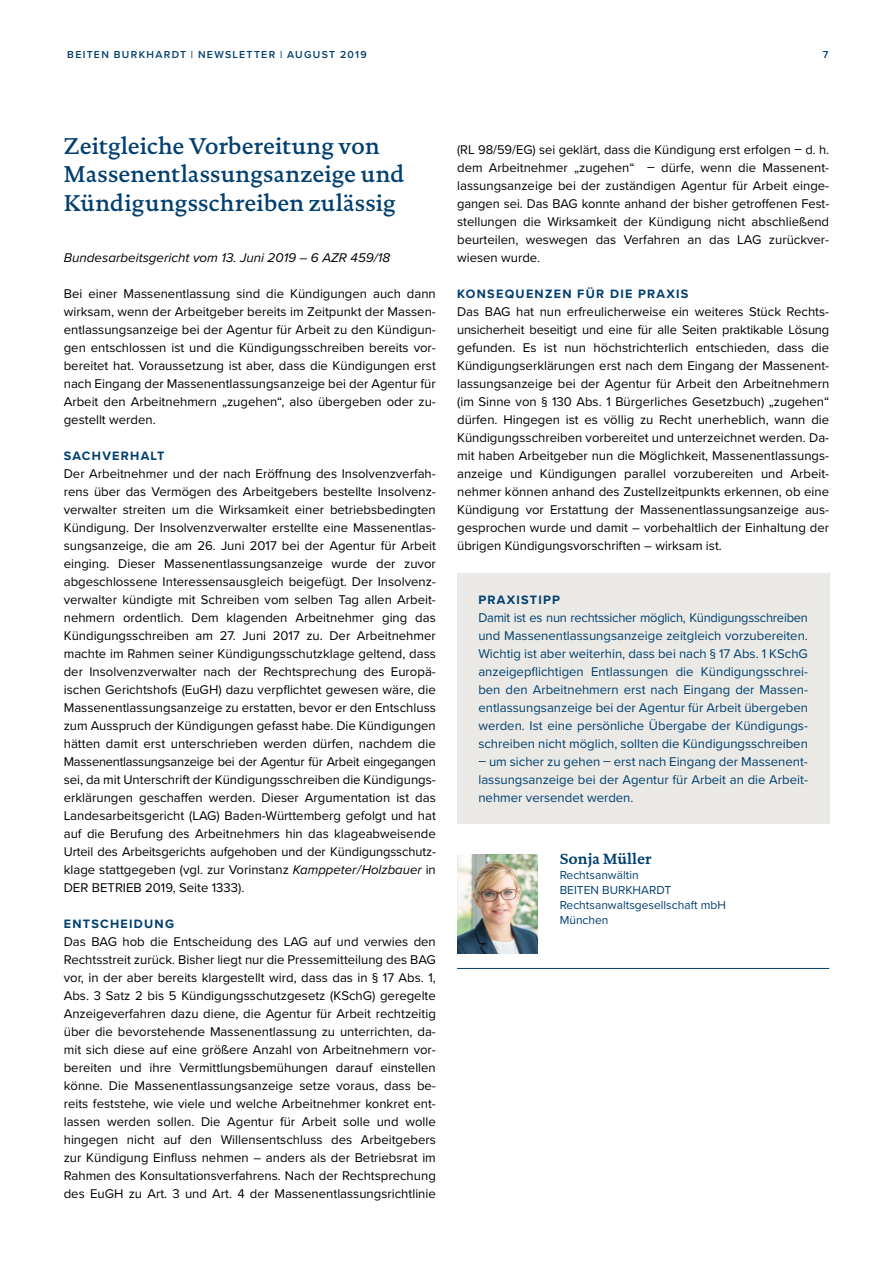
<style>
.page{position:relative;width:893px;height:1263px;background:#fff}
.page>*{position:absolute;margin:0;border:0;box-sizing:border-box;transform-origin:0 0}
.t1{font:500 23.25px/28.5px "DTL Documenta TOT";letter-spacing:.005em;color:#003f6f}
.t2{font:700 15px "DTL Documenta TOT";color:#003f6f}
.t3{font:13.2px/18px "Proxima Nova";color:#000;text-align:justify}
.t4{font:13.2px/18px "Proxima Nova";color:#003f6f;text-align:justify}
.t5{font:italic 13.2px "Proxima Nova";color:#000}
.t6{font:700 12.6px "Proxima Nova";letter-spacing:.1em;color:#003f6f}
.t7{font:12px/15px "Proxima Nova";color:#003f6f}
.t8{font:600 10.5px "Proxima Nova";letter-spacing:.125em;color:#003f6f}
.s1{font-style:italic}
</style>
<div class="page">
<div style="left:457px;top:573px;width:372px;height:250px;background:#eae9e5"></div>
<img style="left:457px;top:854px;width:81px;height:99px">
<hr style="left:457px;top:968px;width:372px;height:1px;background:#003f6f">
<p class="t8" style="left:67px;top:47px;width:301px">BEITEN BURKHARDT | NEWSLETTER | AUGUST 2019</p>
<p class="t8" style="left:823px;top:47px;width:7px">7</p>
<h1 class="t1" style="left:64px;top:131px;width:342px">Zeitgleiche Vorbereitung von<br>Massenentlassungsanzeige und<br>Kündigungsschreiben zulässig</h1>
<p class="t5" style="left:64px;top:248px;width:328px">Bundesarbeitsgericht vom 13. Juni 2019 – 6 AZR 459/18</p>
<p class="t3" style="left:64px;top:284px;width:374px">Bei einer Massenentlassung sind die Kündigungen auch dann wirksam, wenn der Arbeitgeber bereits im Zeitpunkt der Massen&shy;entlassungsanzeige bei der Agentur für Arbeit zu den Kündigun&shy;gen entschlossen ist und die Kündigungsschreiben bereits vor&shy;bereitet hat. Voraussetzung ist aber, dass die Kündigungen erst nach Eingang der Massenentlassungsanzeige bei der Agentur für Arbeit den Arbeitnehmern „zugehen“, also übergeben oder zu&shy;gestellt werden.</p>
<p class="t6" style="left:64px;top:446px;width:102px">SACHVERHALT</p>
<p class="t3" style="left:64px;top:464px;width:374px">Der Arbeitnehmer und der nach Eröffnung des Insolvenzverfah&shy;rens über das Vermögen des Arbeitgebers bestellte Insolvenz&shy;verwalter streiten um die Wirksamkeit einer betriebsbedingten Kündigung. Der Insolvenzverwalter erstellte eine Massenentlas&shy;sungsanzeige, die am 26. Juni 2017 bei der Agentur für Arbeit einging. Dieser Massenentlassungsanzeige wurde der zuvor abgeschlossene Interessensausgleich beigefügt. Der Insolvenz&shy;verwalter kündigte mit Schreiben vom selben Tag allen Arbeit&shy;nehmern ordentlich. Dem klagenden Arbeitnehmer ging das Kündigungsschreiben am 27. Juni 2017 zu. Der Arbeitnehmer machte im Rahmen seiner Kündigungsschutzklage geltend, dass der Insolvenzverwalter nach der Rechtsprechung des Europä&shy;ischen Gerichtshofs (EuGH) dazu verpflichtet gewesen wäre, die Massenentlassungsanzeige zu erstatten, bevor er den Entschluss zum Ausspruch der Kündigungen gefasst habe. Die Kündigungen hätten damit erst unterschrieben werden dürfen, nachdem die Massenentlassungsanzeige bei der Agentur für Arbeit eingegangen sei, da mit Unterschrift der Kündigungsschreiben die Kündigungs&shy;erklärungen geschaffen werden. Dieser Argumentation ist das Landesarbeitsgericht (LAG) Baden-Württemberg gefolgt und hat auf die Berufung des Arbeitnehmers hin das klageabweisende Urteil des Arbeitsgerichts aufgehoben und der Kündigungsschutz&shy;klage stattgegeben (vgl. zur Vorinstanz <span class="s1">Kamppeter / Holzbauer</span> in DER BETRIEB 2019, Seite 1333).</p>
<p class="t6" style="left:64px;top:914px;width:112px">ENTSCHEIDUNG</p>
<p class="t3" style="left:64px;top:932px;width:374px">Das BAG hob die Entscheidung des LAG auf und verwies den Rechtsstreit zurück. Bisher liegt nur die Pressemitteilung des BAG vor, in der aber bereits klargestellt wird, dass das in § 17 Abs. 1, Abs. 3 Satz 2 bis 5 Kündigungsschutzgesetz (KSchG) geregelte Anzeigeverfahren dazu diene, die Agentur für Arbeit rechtzeitig über die bevorstehende Massenentlassung zu unterrichten, da&shy;mit sich diese auf eine größere Anzahl von Arbeitnehmern vor&shy;bereiten und ihre Vermittlungsbemühungen darauf einstellen könne. Die Massenentlassungsanzeige setze voraus, dass be&shy;reits feststehe, wie viele und welche Arbeitnehmer konkret ent&shy;lassen werden sollen. Die Agentur für Arbeit solle und wolle hingegen nicht auf den Willensentschluss des Arbeitgebers zur Kündigung Einfluss nehmen – anders als der Betriebsrat im Rahmen des Konsultationsverfahrens. Nach der Rechtsprechung des EuGH zu Art. 3 und Art. 4 der Massenentlassungsrichtlinie</p>
<p class="t3" style="left:457px;top:140px;width:374px">(RL 98/59/EG) sei geklärt, dass die Kündigung erst erfolgen – d. h. dem Arbeitnehmer „zugehen“ – dürfe, wenn die Massenent&shy;lassungsanzeige bei der zuständigen Agentur für Arbeit einge&shy;gangen sei. Das BAG konnte anhand der bisher getroffenen Fest&shy;stellungen die Wirksamkeit der Kündigung nicht abschließend beurteilen, weswegen das Verfahren an das LAG zurückver&shy;wiesen wurde.</p>
<p class="t6" style="left:457px;top:284px;width:233px">KONSEQUENZEN FÜR DIE PRAXIS</p>
<p class="t3" style="left:457px;top:302px;width:374px;text-align:left">Das BAG hat nun erfreulicherweise ein weiteres Stück Rechts&shy;unsicherheit beseitigt und eine für alle Seiten praktikable Lösung gefunden. Es ist nun höchstrichterlich entschieden, dass die Kündigungserklärungen erst nach dem Eingang der Massenent-- lassungsanzeige bei der Agentur für Arbeit den Arbeitnehmern (im Sinne von § 130 Abs. 1 Bürgerliches Gesetzbuch) „zugehen“ dürfen. Hingegen ist es völlig zu Recht unerheblich, wann die Kündigungsschreiben vorbereitet und unterzeichnet werden. Da&shy;mit haben Arbeitgeber nun die Möglichkeit, Massenentlassungs&shy;anzeige und Kündigungen parallel vorzubereiten und Arbeit&shy;nehmer können anhand des Zustellzeitpunkts erkennen, ob eine Kündigung vor Erstattung der Massenentlassungsanzeige aus&shy;gesprochen wurde und damit – vorbehaltlich der Einhaltung der übrigen Kündigungsvorschriften – wirksam ist.</p>
<p class="t6" style="left:478px;top:590px;width:83px">PRAXISTIPP</p>
<p class="t4" style="left:478px;top:608px;width:331px">Damit ist es nun rechtssicher möglich, Kündigungsschreiben und Massenentlassungsanzeige zeitgleich vorzubereiten.<br>Wichtig ist aber weiterhin, dass bei nach § 17 Abs. 1 KSchG anzeigepflichtigen Entlassungen die Kündigungsschrei&shy;ben den Arbeitnehmern erst nach Eingang der Massen&shy;entlassungsanzeige bei der Agentur für Arbeit übergeben werden. Ist eine persönliche Übergabe der Kündigungs&shy;schreiben nicht möglich, sollten die Kündigungsschreiben</p>
<p class="t4" style="left:478px;top:752px;width:331px">– um sicher zu gehen – erst nach Eingang der Massenent&shy;lassungsanzeige bei der Agentur für Arbeit an die Arbeit&shy;nehmer versendet werden.</p>
<p class="t2" style="left:560px;top:850px;width:93px">Sonja Müller</p>
<p class="t7" style="left:560px;top:867px;width:168px">Rechtsanwältin<br>BEITEN BURKHARDT<br>Rechtsanwaltsgesellschaft mbH<br>München</p>
</div>
